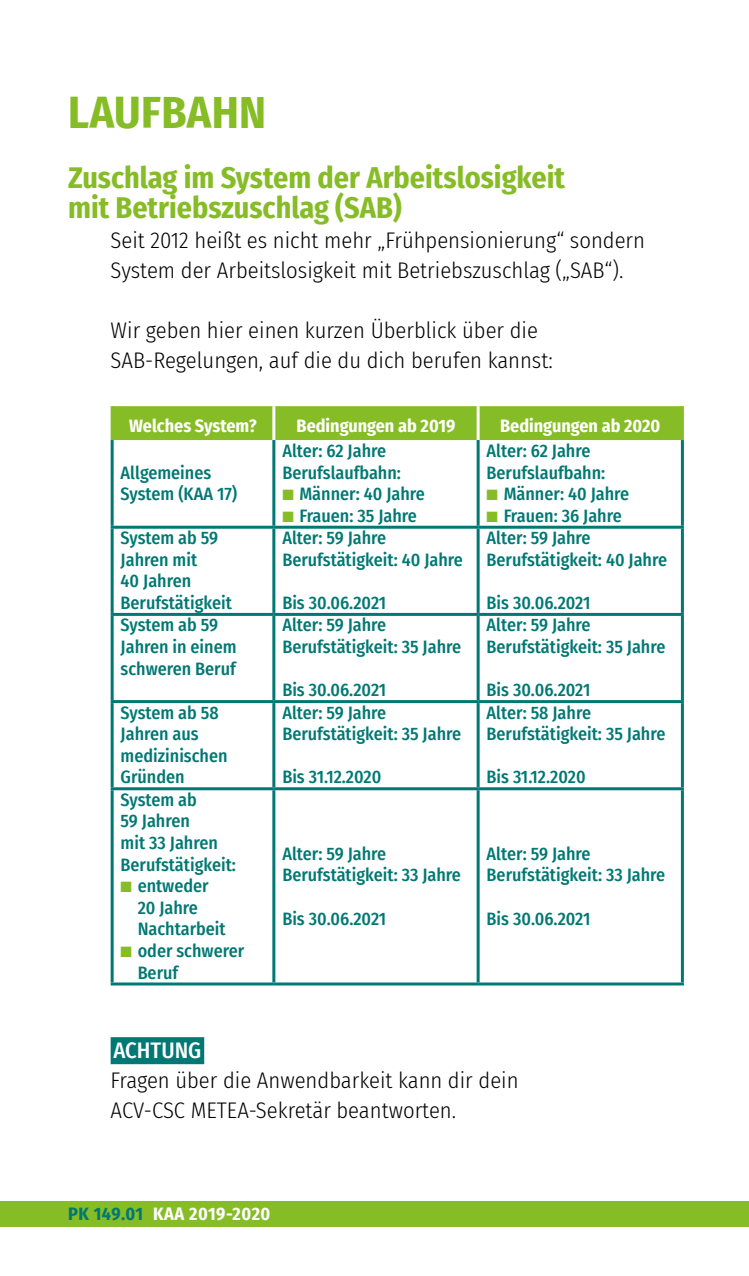
<style>
.page{position:relative;width:749px;height:1276px;background:#fff}
.page>*{position:absolute;margin:0;border:0;box-sizing:border-box;transform-origin:0 0}
.t1{font:700 45px "Fira Sans Condensed";letter-spacing:.01em;color:#86bc25}
.t2{font:700 30px/30px "Fira Sans Condensed";color:#86bc25}
.t3{font:300 22.5px/30px "Fira Sans Condensed";color:#000}
.t4{font:500 22.5px "Fira Sans Condensed";color:#fff}
.t5{font:500 18px/21.6px "Fira Sans Condensed";color:#007873}
.t6{font:700 18px "Fira Sans Condensed";color:#fff}
.t7{font:700 18px "Fira Sans Condensed";letter-spacing:.03em;color:#fff}
.s1{color:#86bc25}
.s2{color:#007873}
</style>
<div class="page">
<div style="left:0;top:1201px;width:748px;height:26px;background:#86bc25"></div>
<div style="left:111px;top:1037px;width:93px;height:27px;background:#007873"></div>
<div style="left:114px;top:406px;width:566px;height:34px;background:#86bc25"></div>
<hr style="left:272px;top:406px;width:3px;height:34px;background:#fff">
<hr style="left:476px;top:406px;width:3px;height:34px;background:#fff">
<hr style="left:272px;top:440px;width:3px;height:86px;background:#007873">
<hr style="left:476px;top:440px;width:3px;height:86px;background:#007873">
<hr style="left:111px;top:526px;width:163px;height:3px;background:#007873">
<hr style="left:274px;top:526px;width:204px;height:3px;background:#007873">
<hr style="left:272px;top:529px;width:3px;height:84px;background:#007873">
<hr style="left:478px;top:526px;width:205px;height:3px;background:#007873">
<hr style="left:476px;top:529px;width:3px;height:84px;background:#007873">
<hr style="left:111px;top:613px;width:163px;height:3px;background:#007873">
<hr style="left:274px;top:613px;width:204px;height:3px;background:#007873">
<hr style="left:272px;top:616px;width:3px;height:84px;background:#007873">
<hr style="left:478px;top:613px;width:205px;height:3px;background:#007873">
<hr style="left:476px;top:616px;width:3px;height:84px;background:#007873">
<hr style="left:111px;top:700px;width:163px;height:3px;background:#007873">
<hr style="left:274px;top:700px;width:204px;height:3px;background:#007873">
<hr style="left:272px;top:703px;width:3px;height:84px;background:#007873">
<hr style="left:478px;top:700px;width:205px;height:3px;background:#007873">
<hr style="left:476px;top:703px;width:3px;height:84px;background:#007873">
<hr style="left:111px;top:787px;width:163px;height:3px;background:#007873">
<hr style="left:274px;top:787px;width:204px;height:3px;background:#007873">
<hr style="left:272px;top:790px;width:3px;height:192px;background:#007873">
<hr style="left:478px;top:787px;width:205px;height:3px;background:#007873">
<hr style="left:476px;top:790px;width:3px;height:192px;background:#007873">
<hr style="left:111px;top:440px;width:3px;height:86px;background:#007873">
<hr style="left:680px;top:440px;width:3px;height:86px;background:#007873">
<hr style="left:111px;top:529px;width:3px;height:84px;background:#007873">
<hr style="left:680px;top:529px;width:3px;height:84px;background:#007873">
<hr style="left:111px;top:616px;width:3px;height:84px;background:#007873">
<hr style="left:680px;top:616px;width:3px;height:84px;background:#007873">
<hr style="left:111px;top:703px;width:3px;height:84px;background:#007873">
<hr style="left:680px;top:703px;width:3px;height:84px;background:#007873">
<hr style="left:111px;top:790px;width:3px;height:192px;background:#007873">
<hr style="left:680px;top:790px;width:3px;height:192px;background:#007873">
<hr style="left:111px;top:982px;width:163px;height:3px;background:#007873">
<hr style="left:274px;top:982px;width:204px;height:3px;background:#007873">
<hr style="left:478px;top:982px;width:205px;height:3px;background:#007873">
<hr style="left:111px;top:406px;width:3px;height:34px;background:#86bc25">
<hr style="left:680px;top:406px;width:3px;height:34px;background:#86bc25">
<h1 class="t1" style="left:68px;top:74px;width:199px">LAUFBAHN</h1>
<h2 class="t2" style="left:68px;top:160px;width:498px">Zuschlag im System der Arbeitslosigkeit mit Betriebszuschlag (SAB)</h2>
<p class="t3" style="left:111px;top:225px;width:535px">Seit 2012 heißt es nicht mehr „Frühpensionierung“ sondern<br>System der Arbeitslosigkeit mit Betriebszuschlag („SAB“).</p>
<p class="t3" style="left:111px;top:315px;width:443px">Wir geben hier einen kurzen Überblick über die<br>SAB-Regelungen, auf die du dich berufen kannst:</p>
<p class="t6" style="left:129px;top:410px;width:129px">Welches System?</p>
<p class="t6" style="left:296px;top:410px;width:160px">Bedingungen ab 2019</p>
<p class="t6" style="left:500px;top:410px;width:162px">Bedingungen ab 2020</p>
<p class="t5" style="left:121px;top:461px;width:118px">Allgemeines<br>System (KAA 17)</p>
<p class="t5" style="left:486px;top:439px;width:120px">Alter: 62 Jahre<br>Berufslaufbahn:</p>
<p class="t5" style="left:486px;top:482px;width:144px"><span class="s1">■</span> Männer: 40 Jahre</p>
<p class="t5" style="left:486px;top:504px;width:136px"><span class="s1">■</span> Frauen: 36 Jahre</p>
<p class="t5" style="left:282px;top:439px;width:120px">Alter: 62 Jahre<br>Berufslaufbahn:</p>
<p class="t5" style="left:282px;top:482px;width:144px"><span class="s1">■</span> Männer: 40 Jahre</p>
<p class="t5" style="left:282px;top:504px;width:136px"><span class="s1">■</span> Frauen: 35 Jahre</p>
<p class="t5" style="left:121px;top:526px;width:113px">System ab 59<br>Jahren mit<br>40 Jahren<br>Berufstätigkeit</p>
<p class="t5" style="left:282px;top:526px;width:182px">Alter: 59 Jahre<br>Berufstätigkeit: 40 Jahre</p>
<p class="t5" style="left:282px;top:591px;width:105px">Bis 30.06.2021</p>
<p class="t5" style="left:121px;top:613px;width:117px">System ab 59<br>Jahren in einem schweren Beruf</p>
<p class="t5" style="left:282px;top:613px;width:180px">Alter: 59 Jahre<br>Berufstätigkeit: 35 Jahre</p>
<p class="t5" style="left:282px;top:678px;width:105px">Bis 30.06.2021</p>
<p class="t5" style="left:121px;top:700px;width:108px">System ab 58<br>Jahren aus medizinischen<br>Gründen</p>
<p class="t5" style="left:282px;top:700px;width:180px">Alter: 59 Jahre<br>Berufstätigkeit: 35 Jahre</p>
<p class="t5" style="left:282px;top:765px;width:100px">Bis 31.12.2020</p>
<p class="t5" style="left:121px;top:788px;width:117px">System ab<br>59 Jahren<br>mit 33 Jahren<br>Berufstätigkeit:</p>
<p class="t5" style="left:138px;top:874px;width:89px;text-indent:-17px"><span class="s1">■</span> entweder<br>20 Jahre<br>Nachtarbeit</p>
<p class="t5" style="left:138px;top:939px;width:108px;text-indent:-17px"><span class="s1">■</span> oder schwerer<br>Beruf</p>
<p class="t5" style="left:282px;top:842px;width:180px">Alter: 59 Jahre<br>Berufstätigkeit: 33 Jahre</p>
<p class="t5" style="left:282px;top:906px;width:105px">Bis 30.06.2021</p>
<p class="t5" style="left:486px;top:526px;width:182px">Alter: 59 Jahre<br>Berufstätigkeit: 40 Jahre</p>
<p class="t5" style="left:486px;top:591px;width:105px">Bis 30.06.2021</p>
<p class="t5" style="left:486px;top:613px;width:180px">Alter: 59 Jahre<br>Berufstätigkeit: 35 Jahre</p>
<p class="t5" style="left:486px;top:678px;width:105px">Bis 30.06.2021</p>
<p class="t5" style="left:486px;top:700px;width:180px">Alter: 58 Jahre<br>Berufstätigkeit: 35 Jahre</p>
<p class="t5" style="left:486px;top:765px;width:100px">Bis 31.12.2020</p>
<p class="t5" style="left:486px;top:842px;width:180px">Alter: 59 Jahre<br>Berufstätigkeit: 33 Jahre</p>
<p class="t5" style="left:486px;top:906px;width:105px">Bis 30.06.2021</p>
<p class="t4" style="left:113px;top:1032px;width:89px">ACHTUNG</p>
<p class="t3" style="left:111px;top:1065px;width:409px">Fragen über die Anwendbarkeit kann dir dein<br>ACV-CSC METEA-Sekretär beantworten.</p>
<p class="t7" style="left:68px;top:1199px;width:204px"><span class="s2">PK 149.01</span> KAA 2019-2020</p>
</div>
